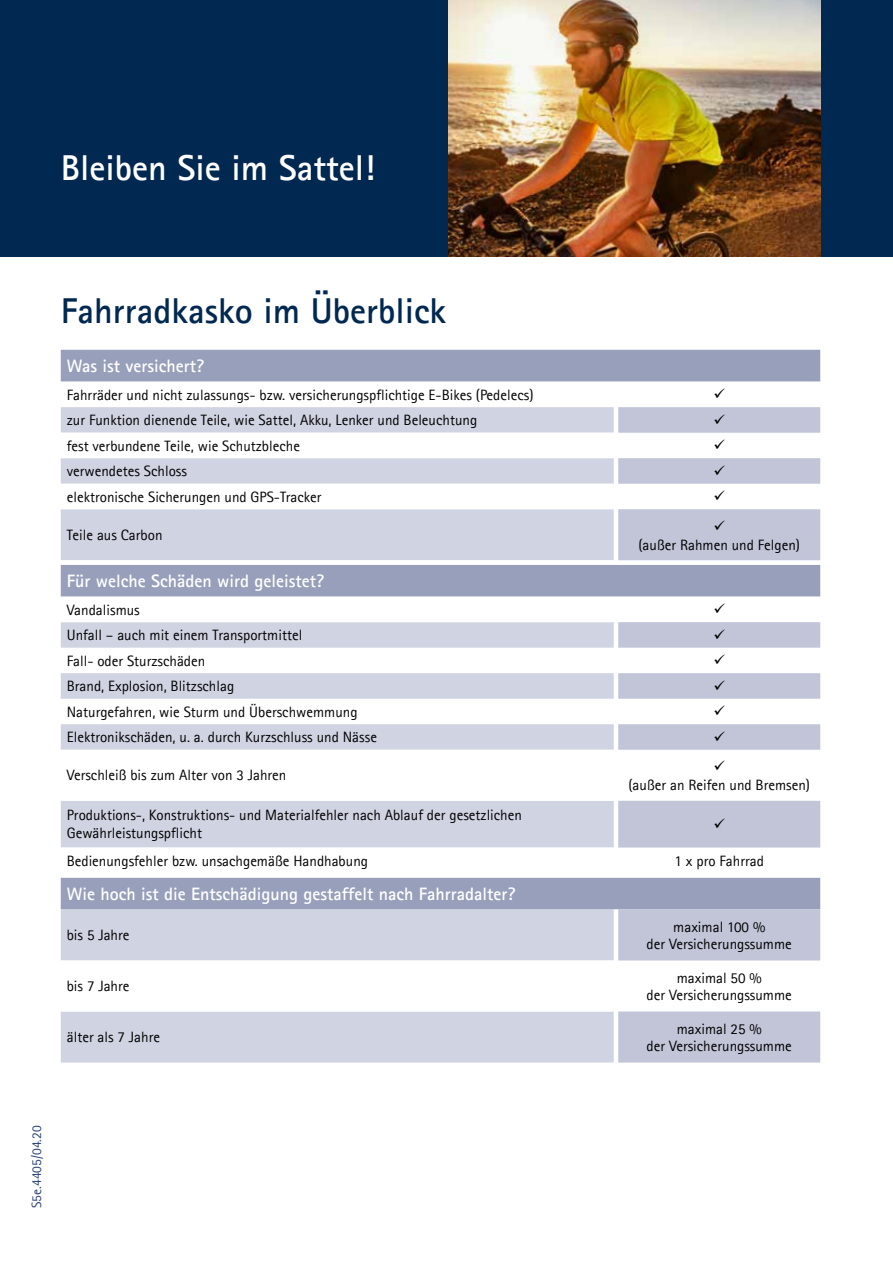
<style>
.page{position:relative;width:893px;height:1263px;background:#fff}
.page>*{position:absolute;margin:0;border:0;box-sizing:border-box;transform-origin:0 0}
.t1{font:700 36px "Agfa Rotis Sans Serif";color:#002851}
.t2{font:700 36px "Agfa Rotis Sans Serif";color:#fff}
.t3{font:700 18px "Agfa Rotis Sans Serif";color:#fff}
.t4{font:15px/17.1px "Agfa Rotis Sans Serif";color:#000;text-align:center}
.t5{font:13.5px "Agfa Rotis Sans Serif";color:#2b4276}
</style>
<div class="page">
<div style="left:61px;top:350px;width:759px;height:32px;background:#979fba"></div>
<div style="left:61px;top:407px;width:553px;height:655px;background:#d0d3e1"></div>
<svg style="left:618px;top:407px;width:202px;height:655px;fill:#c1c5d7"></svg>
<svg style="left:61px;top:433px;width:553px;height:578px"></svg>
<div style="left:0;top:0;width:893px;height:256px;background:#002851"></div>
<img style="left:448px;top:0;width:372px;height:256px">
<svg style="left:714px;top:414px;width:11px;height:10px"></svg>
<svg style="left:714px;top:440px;width:11px;height:9px"></svg>
<svg style="left:714px;top:465px;width:11px;height:10px"></svg>
<svg style="left:714px;top:491px;width:11px;height:9px"></svg>
<svg style="left:714px;top:520px;width:11px;height:10px"></svg>
<svg style="left:714px;top:603px;width:11px;height:10px"></svg>
<svg style="left:714px;top:629px;width:11px;height:10px"></svg>
<svg style="left:714px;top:654px;width:11px;height:10px"></svg>
<svg style="left:714px;top:680px;width:11px;height:10px"></svg>
<svg style="left:714px;top:706px;width:11px;height:9px"></svg>
<svg style="left:714px;top:731px;width:11px;height:10px"></svg>
<svg style="left:714px;top:760px;width:11px;height:10px"></svg>
<svg style="left:714px;top:818px;width:11px;height:10px"></svg>
<h1 class="t2" style="left:61px;top:145px;width:315px">Bleiben Sie im Sattel!</h1>
<h1 class="t1" style="left:61px;top:288px;width:387px">Fahrradkasko im Überblick</h1>
<p class="t3" style="left:67px;top:355px;width:139px">Was ist versichert?</p>
<p class="t4" style="left:67px;top:386px;width:468px">Fahrräder und nicht zulassungs- bzw. versicherungspflichtige E-Bikes (Pedelecs)</p>
<p class="t4" style="left:67px;top:411px;width:412px">zur Funktion dienende Teile, wie Sattel, Akku, Lenker und Beleuchtung</p>
<p class="t4" style="left:67px;top:437px;width:235px">fest verbundene Teile, wie Schutzbleche</p>
<p class="t4" style="left:67px;top:462px;width:122px">verwendetes Schloss</p>
<p class="t4" style="left:67px;top:488px;width:256px">elektronische Sicherungen und GPS-Tracker</p>
<p class="t4" style="left:67px;top:526px;width:97px">Teile aus Carbon</p>
<p class="t3" style="left:67px;top:569px;width:259px">Für welche Schäden wird geleistet?</p>
<p class="t4" style="left:67px;top:601px;width:75px">Vandalismus</p>
<p class="t4" style="left:67px;top:626px;width:237px">Unfall – auch mit einem Transportmittel</p>
<p class="t4" style="left:67px;top:652px;width:140px">Fall- oder Sturzschäden</p>
<p class="t4" style="left:67px;top:677px;width:169px">Brand, Explosion, Blitzschlag</p>
<p class="t4" style="left:67px;top:703px;width:292px">Naturgefahren, wie Sturm und Überschwemmung</p>
<p class="t4" style="left:67px;top:728px;width:312px">Elektronikschäden, u. a. durch Kurzschluss und Nässe</p>
<p class="t4" style="left:67px;top:767px;width:221px">Verschleiß bis zum Alter von 3 Jahren</p>
<p class="t4" style="left:638px;top:536px;width:163px">(außer Rahmen und Felgen)</p>
<p class="t4" style="left:628px;top:776px;width:183px">(außer an Reifen und Bremsen)</p>
<p class="t4" style="left:67px;top:806px;width:457px;line-height:18px;text-align:left">Produktions-, Konstruktions- und Materialfehler nach Ablauf der gesetzlichen<br>Gewährleistungspflicht</p>
<p class="t4" style="left:67px;top:852px;width:303px">Bedienungsfehler bzw. unsachgemäße Handhabung</p>
<p class="t4" style="left:674px;top:852px;width:91px">1 x pro Fahrrad</p>
<p class="t3" style="left:67px;top:882px;width:450px">Wie hoch ist die Entschädigung gestaffelt nach Fahrradalter?</p>
<p class="t4" style="left:67px;top:926px;width:64px">bis 5 Jahre</p>
<p class="t4" style="left:647px;top:918px;width:147px">maximal 100 %<br>der Versicherungssumme</p>
<p class="t4" style="left:67px;top:977px;width:64px">bis 7 Jahre</p>
<p class="t4" style="left:647px;top:969px;width:147px">maximal 50 %<br>der Versicherungssumme</p>
<p class="t4" style="left:67px;top:1028px;width:95px">älter als 7 Jahre</p>
<p class="t4" style="left:647px;top:1020px;width:147px">maximal 25 %<br>der Versicherungssumme</p>
<p class="t5" style="left:29px;top:1208px;width:84px;rotate:-90deg">S5e.4405/04.20</p>
</div>
